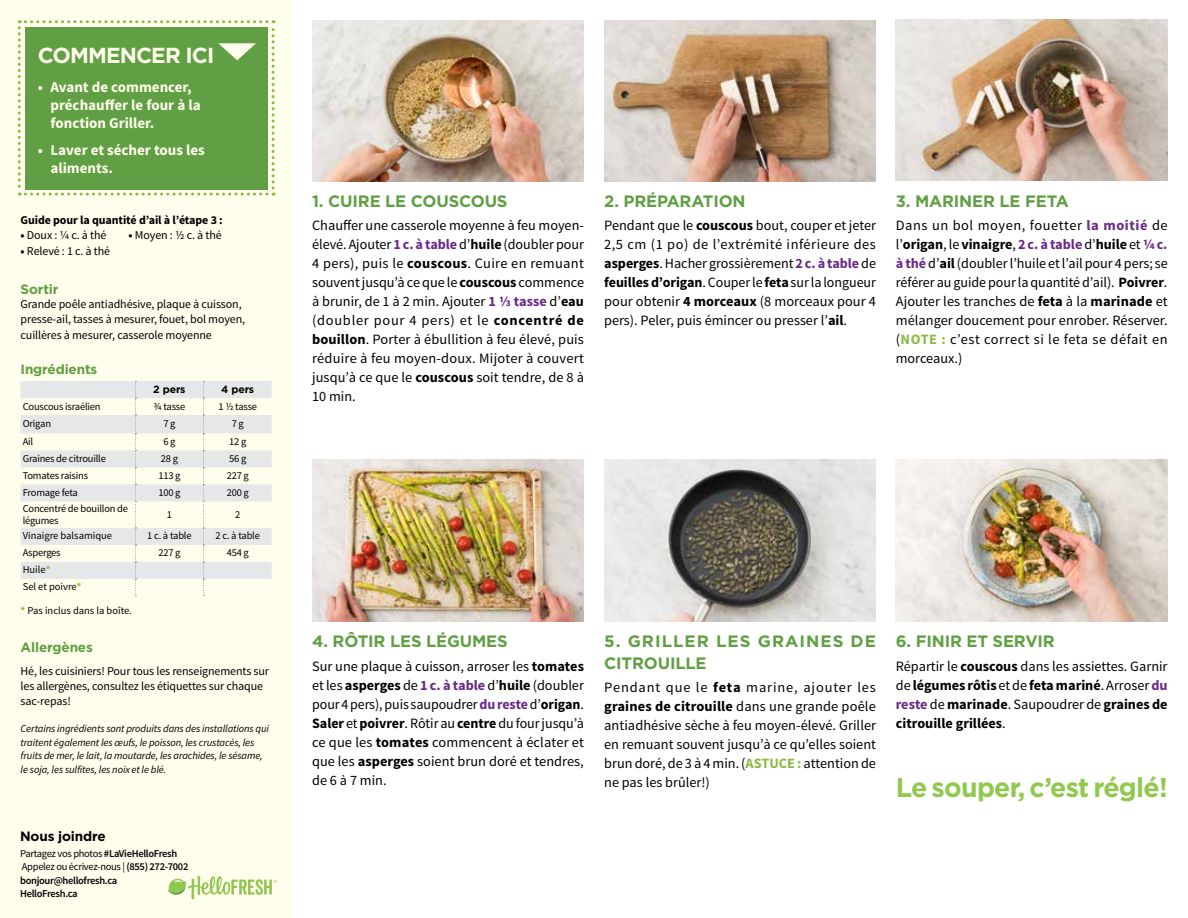
<style>
.page{position:relative;width:1188px;height:918px;background:#fff}
.page>*{position:absolute;margin:0;border:0;box-sizing:border-box;transform-origin:0 0}
.t1{font:700 27px "Gotham";letter-spacing:-.025em;color:#91c84e}
.t2{font:700 21.75px "Gotham";letter-spacing:-.04em;color:#fffdec}
.t3{font:700 16.5px "Gotham";letter-spacing:-.01em;color:#609f43}
.t4{font:700 16.5px/21.1px "Gotham";letter-spacing:.06em;color:#609f43}
.t5{font:700 15px/18px "Source Sans Pro";color:#fffdec}
.t6{font:14.25px/19px "Source Sans Pro";color:#000;text-align:justify}
.t7{font:700 14.25px/19px "Source Sans Pro";color:#000;text-align:justify}
.t8{font:700 13.5px "Gotham";letter-spacing:-.01em;color:#609f43}
.t9{font:700 13.5px "Gotham";letter-spacing:-.01em;color:#000}
.t10{font:12px/15.3px "Source Sans Pro";letter-spacing:-.01em;color:#000}
.t11{font:700 12px "Source Sans Pro";letter-spacing:-.01em;color:#000}
.t12{font:italic 10.5px/13.5px "Source Sans Pro";letter-spacing:-.01em;color:#000}
.t13{font:10.5px/12px "Source Sans Pro";letter-spacing:-.02em;color:#000}
.t14{font:600 10.5px/13.5px "Source Sans Pro";letter-spacing:-.03em;color:#000}
.t15{font:10.5px/17px "Source Sans Pro";color:#000}
.t16{font:700 10.5px "Gotham";letter-spacing:-.01em;color:#000}
.s1{font-weight:700}
.s2{font-weight:700;color:#8cba42}
.s3{font-weight:400}
.s4{font-weight:700;color:#6c2888}
.s5{color:#6c2888}
</style>
<div class="page">
<div style="left:0;top:0;width:292px;height:918px;background:#fffdec"></div>
<svg style="left:21px;top:381px;width:251px;height:198px;fill:#e7e7e8"></svg>
<svg style="left:203px;top:381px;width:1px;height:215px"></svg>
<svg style="left:135px;top:381px;width:1px;height:215px"></svg>
<svg style="left:168px;top:876px;width:109px;height:23px"></svg>
<svg style="left:18px;top:20px;width:257px;height:176px;background:#72a955"></svg>
<img style="left:312px;top:459px;width:272px;height:162px">
<img style="left:604px;top:459px;width:272px;height:162px">
<img style="left:896px;top:459px;width:271px;height:162px">
<img style="left:896px;top:20px;width:272px;height:160px">
<img style="left:604px;top:20px;width:272px;height:161px">
<img style="left:312px;top:20px;width:272px;height:161px">
<h2 class="t2" style="left:38px;top:41px;width:178px">COMMENCER ICI</h2>
<p class="t5" style="left:50px;top:79px;width:152px;text-indent:-13px">• Avant de commencer, préchauffer le four à la fonction Griller.</p>
<p class="t5" style="left:50px;top:141px;width:156px;text-indent:-13px">• Laver et sécher tous les aliments.</p>
<p class="t11" style="left:21px;top:212px;width:204px">Guide pour la quantité d’ail à l’étape 3 :</p>
<p class="t10" style="left:21px;top:228px;width:87px"><span class="s1">•</span> Doux : 1/4 c. à thé</p>
<p class="t10" style="left:129px;top:228px;width:95px"><span class="s1">•</span> Moyen : 1/2 c. à thé</p>
<p class="t10" style="left:21px;top:243px;width:91px"><span class="s1">•</span> Relevé : 1 c. à thé</p>
<p class="t8" style="left:21px;top:280px;width:39px">Sortir</p>
<p class="t10" style="left:21px;top:297px;width:226px">Grande poêle antiadhésive, plaque à cuisson, presse-ail, tasses à mesurer, fouet, bol moyen, cuillères à mesurer, casserole moyenne</p>
<p class="t8" style="left:21px;top:360px;width:78px">Ingrédients</p>
<p class="t16" style="left:153px;top:382px;width:34px">2 pers</p>
<p class="t16" style="left:221px;top:382px;width:34px">4 pers</p>
<p class="t13" style="left:23px;top:400px;width:79px">Couscous israélien</p>
<p class="t13" style="left:154px;top:400px;width:33px">3/4 tasse</p>
<p class="t13" style="left:218px;top:400px;width:40px">1 1/2 tasse</p>
<p class="t13" style="left:23px;top:418px;width:30px">Origan</p>
<p class="t13" style="left:163px;top:418px;width:14px">7 g</p>
<p class="t13" style="left:232px;top:418px;width:14px">7 g</p>
<p class="t13" style="left:23px;top:436px;width:12px">Ail</p>
<p class="t13" style="left:163px;top:436px;width:14px">6 g</p>
<p class="t13" style="left:229px;top:436px;width:19px">12 g</p>
<p class="t13" style="left:23px;top:453px;width:85px">Graines de citrouille</p>
<p class="t13" style="left:161px;top:453px;width:19px">28 g</p>
<p class="t13" style="left:229px;top:453px;width:19px">56 g</p>
<p class="t13" style="left:23px;top:470px;width:67px">Tomates raisins</p>
<p class="t13" style="left:158px;top:470px;width:24px">113 g</p>
<p class="t13" style="left:227px;top:470px;width:24px">227 g</p>
<p class="t13" style="left:23px;top:487px;width:57px">Fromage feta</p>
<p class="t13" style="left:158px;top:487px;width:24px">100 g</p>
<p class="t13" style="left:227px;top:487px;width:24px">200 g</p>
<p class="t13" style="left:23px;top:502px;width:107px">Concentré de bouillon de légumes</p>
<p class="t13" style="left:167px;top:508px;width:7px">1</p>
<p class="t13" style="left:235px;top:508px;width:7px">2</p>
<p class="t15" style="left:23px;top:528px;width:91px">Vinaigre balsamique</p>
<p class="t13" style="left:147px;top:530px;width:46px">1 c. à table</p>
<p class="t13" style="left:216px;top:530px;width:46px">2 c. à table</p>
<p class="t13" style="left:23px;top:547px;width:39px">Asperges</p>
<p class="t13" style="left:158px;top:547px;width:24px">227 g</p>
<p class="t13" style="left:227px;top:547px;width:24px">454 g</p>
<p class="t15" style="left:23px;top:562px;width:60px">Huile<span class="s2">*<br></span>Sel et poivre<span class="s2">*</span></p>
<p class="t15" style="left:21px;top:602px;width:113px"><span class="s2">*</span> Pas inclus dans la boîte.</p>
<p class="t8" style="left:21px;top:639px;width:74px">Allergènes</p>
<p class="t10" style="left:21px;top:663px;width:250px">Hé, les cuisiniers! Pour tous les renseignements sur les allergènes, consultez les étiquettes sur chaque sac-repas!</p>
<p class="t12" style="left:21px;top:722px;width:250px">Certains ingrédients sont produits dans des installations qui traitent également les œufs, le poisson, les crustacés, les fruits de mer, le lait, la moutarde, les arachides, le sésame, le soja, les sulfites, les noix et le blé.</p>
<p class="t9" style="left:20px;top:827px;width:87px">Nous joindre</p>
<p class="t14" style="left:20px;top:847px;width:170px"><span class="s3">Partagez vos photos</span> #LaVieHelloFresh<br><span class="s3">Appelez ou écrivez-nous |</span> (855) 272-7002 bonjour@hellofresh.ca<br>HelloFresh.ca</p>
<p class="t3" style="left:312px;top:190px;width:197px">1. CUIRE LE COUSCOUS</p>
<p class="t6" style="left:312px;top:216px;width:273px">Chauffer une casserole moyenne à feu moyen&shy;élevé. Ajouter <span class="s4">1 c. à table</span> d’<span class="s1">huile</span> (doubler pour 4 pers), puis le <span class="s1">couscous</span>. Cuire en remuant souvent jusqu’à ce que le <span class="s1">couscous</span> commence à brunir, de 1 à 2 min. Ajouter <span class="s4">1 1/3 tasse</span> d’<span class="s1">eau </span>(doubler pour 4 pers) et le <span class="s1">concentré de bouillon</span>. Porter à ébullition à feu élevé, puis réduire à feu moyen-doux. Mijoter à couvert jusqu’à ce que le <span class="s1">couscous</span> soit tendre, de 8 à 10 min.</p>
<p class="t3" style="left:604px;top:190px;width:143px">2. PRÉPARATION</p>
<p class="t6" style="left:604px;top:216px;width:273px">Pendant que le <span class="s1">couscous</span> bout, couper et jeter 2,5 cm (1 po) de l’extrémité inférieure des <span class="s1">asperges</span>. Hacher grossièrement <span class="s4">2 c. à table</span> de <span class="s1">feuilles d’origan</span>. Couper le <span class="s1">feta</span> sur la longueur pour obtenir <span class="s1">4 morceaux</span> (8 morceaux pour 4 pers). Peler, puis émincer ou presser l’<span class="s1">ail</span>.</p>
<p class="t3" style="left:896px;top:190px;width:174px">3. MARINER LE FETA</p>
<p class="t6" style="left:896px;top:216px;width:274px">Dans un bol moyen, fouetter <span class="s4">la moitié</span> de l’<span class="s1">origan</span>, le <span class="s1">vinaigre</span>, <span class="s4">2 c. à table</span> d’<span class="s1">huile</span> et <span class="s4">1/4 c. à thé</span> d’<span class="s1">ail</span> (doubler l’huile et l’ail pour 4 pers; se référer au guide pour la quantité d’ail). <span class="s1">Poivrer</span>.<br>Ajouter les tranches de <span class="s1">feta</span> à la <span class="s1">marinade</span> et mélanger doucement pour enrober. Réserver. (<span class="s2">NOTE :</span> c’est correct si le feta se défait en morceaux.)</p>
<p class="t3" style="left:312px;top:631px;width:197px">4. RÔTIR LES LÉGUMES</p>
<p class="t6" style="left:312px;top:657px;width:273px">Sur une plaque à cuisson, arroser les <span class="s1">tomates </span>et les <span class="s1">asperges</span> de <span class="s4">1 c. à table</span> d’<span class="s1">huile</span> (doubler pour 4 pers), puis saupoudrer <span class="s4">du reste</span> d’<span class="s1">origan</span>.<br><span class="s1">Saler</span> et <span class="s1">poivrer</span>. Rôtir au <span class="s1">centre</span> du four jusqu’à ce que les <span class="s1">tomates</span> commencent à éclater et que les <span class="s1">asperges</span> soient brun doré et tendres, de 6 à 7 min.</p>
<p class="t4" style="left:604px;top:631px;width:273px">5. GRILLER LES GRAINES DE<br>CITROUILLE</p>
<p class="t6" style="left:604px;top:678px;width:273px">Pendant que le <span class="s1">feta</span> marine, ajouter les <span class="s1">graines de citrouille</span> dans une grande poêle antiadhésive sèche à feu moyen-élevé. Griller en remuant souvent jusqu’à ce qu’elles soient brun doré, de 3 à 4 min. (<span class="s2">ASTUCE :</span> attention de ne pas les brûler!)</p>
<p class="t3" style="left:896px;top:631px;width:161px">6. FINIR ET SERVIR</p>
<p class="t7" style="left:896px;top:657px;width:273px"><span class="s3">Répartir le</span> couscous <span class="s3">dans les assiettes. Garnir de</span> légumes rôtis <span class="s3">et de</span> feta mariné<span class="s3">. Arroser</span> <span class="s5">du reste</span> <span class="s3">de</span> marinade<span class="s3">. Saupoudrer de</span> graines de citrouille grillées<span class="s3">.</span></p>
<h1 class="t1" style="left:896px;top:769px;width:273px">Le souper, c’est réglé!</h1>
</div>
